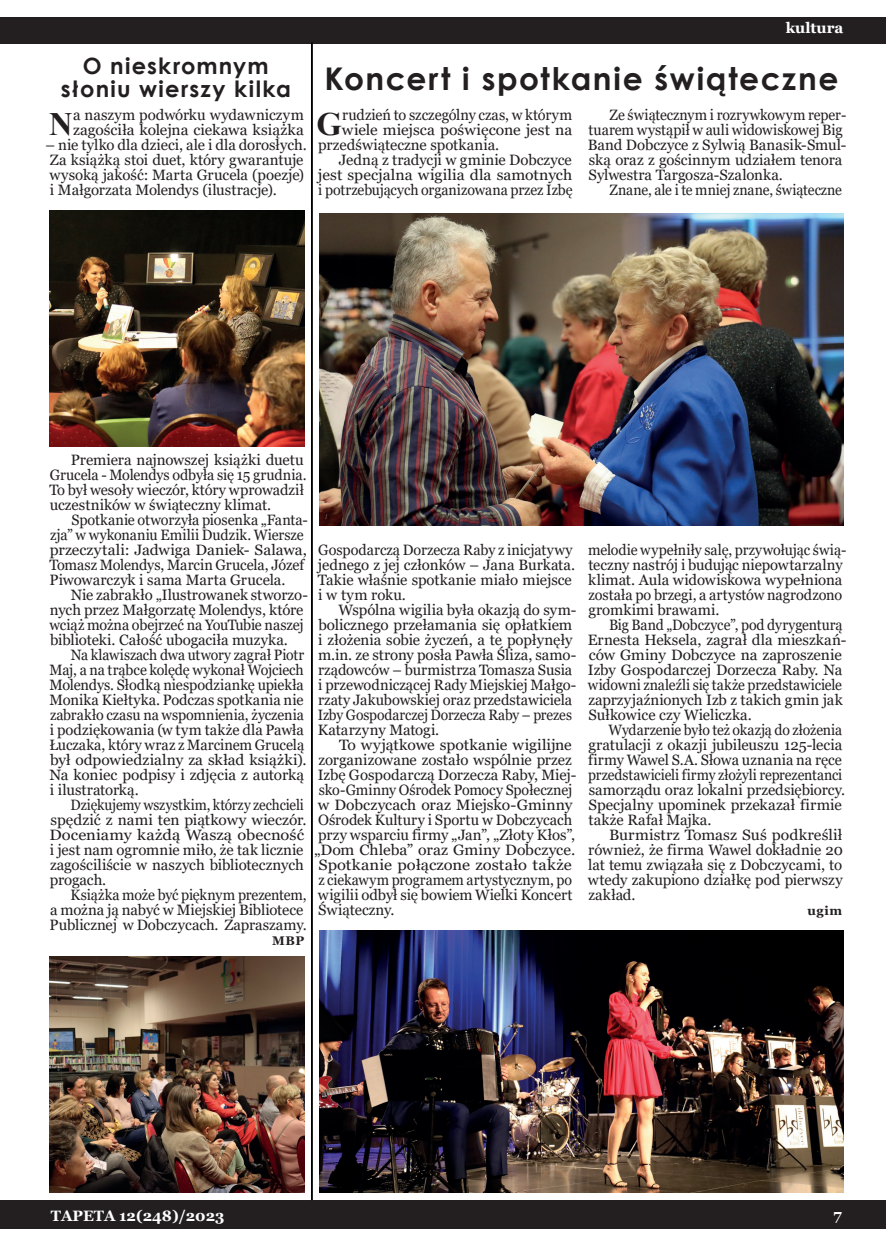
<style>
.page{position:relative;width:886px;height:1251px;background:#fff}
.page>*{position:absolute;margin:0;border:0;box-sizing:border-box;transform-origin:0 0}
.t1{font:700 32.62px "Times New Roman";color:#231f20}
.t2{font:700 31.25px "Century Gothic";letter-spacing:.05em;color:#231f20}
.t3{font:700 22.5px/22.5px "Century Gothic";letter-spacing:.055em;color:#231f20;text-align:center}
.t4{font:15px/15px "Georgia";color:#231f20}
.t5{font:15px/15px "Georgia";color:#231f20;scale:.94 1}
.t6{font:15px/15px "Georgia";color:#231f20;scale:.95 1}
.t7{font:15px/15px "Georgia";color:#231f20;scale:.96 1}
.t8{font:15px/15px "Georgia";color:#231f20;text-align:justify;scale:1.05 1}
.t9{font:15px/15px "Georgia";color:#231f20;scale:.93 1}
.t10{font:15px/15px "Georgia";color:#231f20;scale:.92 1}
.t11{font:15px "Georgia";color:#231f20;scale:1.1 1}
.t12{font:15px "Georgia";color:#231f20;scale:1.04 1}
.t13{font:700 15px "Georgia";color:#fff}
.t14{font:700 12.5px "Georgia";letter-spacing:.05em;color:#231f20}
</style>
<div class="page">
<div style="left:0;top:1200px;width:886px;height:29px;background:#231f20"></div>
<div style="left:0;top:18px;width:886px;height:26px;background:#231f20"></div>
<hr style="left:311px;top:43px;width:2px;height:1157px;background:#000001">
<img style="left:319px;top:214px;width:524px;height:311px">
<img style="left:319px;top:930px;width:524px;height:263px">
<img style="left:50px;top:210px;width:254px;height:236px">
<img style="left:50px;top:956px;width:254px;height:237px">
<h3 class="t3" style="left:61px;top:54px;width:231px">O nieskromnym słoniu wierszy kilka</h3>
<h1 class="t1" style="left:49px;top:101px;width:25px">N</h1>
<p class="t4" style="left:73px;top:108px;width:232px">a naszym podwórku wydawniczym zagościła kolejna ciekawa książka</p>
<p class="t4" style="left:46px;top:138px;width:263px">– nie tylko dla dzieci, ale i dla dorosłych.<br>Za książką stoi duet, który gwarantuje wysoką jakość: Marta Grucela (poezje) i Małgorzata Molendys (ilustracje).</p>
<p class="t13" style="left:786px;top:18px;width:59px">kultura</p>
<h2 class="t2" style="left:324px;top:55px;width:515px">Koncert i spotkanie świąteczne</h2>
<h1 class="t1" style="left:317px;top:101px;width:27px">G</h1>
<p class="t4" style="left:342px;top:108px;width:232px">rudzień to szczególny czas, w którym</p>
<p class="t5" style="left:588px;top:108px;width:277px;text-indent:22px">Ze świątecznym i rozrywkowym reper&shy;tuarem wystąpił w auli widowiskowej Big Band Dobczyce z Sylwią Banasik-Smul&shy;ską oraz z gościnnym udziałem tenora Sylwestra Targosza-Szalonka.</p>
<p class="t5" style="left:609px;top:183px;width:249px">Znane, ale i te mniej znane, świąteczne</p>
<p class="t8" style="left:342px;top:123px;width:221px">wiele miejsca poświęcone jest na</p>
<p class="t4" style="left:318px;top:138px;width:183px">przedświąteczne spotkania.</p>
<p class="t4" style="left:339px;top:153px;width:234px">Jedną z tradycji w gminie Dobczyce</p>
<p class="t8" style="left:318px;top:168px;width:244px">jest specjalna wigilia dla samotnych</p>
<p class="t5" style="left:318px;top:183px;width:272px">i potrzebujących organizowana przez Izbę</p>
<p class="t4" style="left:49px;top:453px;width:259px;text-indent:21px">Premiera najnowszej książki duetu Grucela - Molendys odbyła się 15 grudnia.<br>To był wesoły wieczór, który wprowadził uczestników w świąteczny klimat.</p>
<p class="t7" style="left:49px;top:513px;width:271px;text-indent:22px">Spotkanie otworzyła piosenka „Fanta&shy;zja” w wykonaniu Emilii Dudzik. Wiersze przeczytali: Jadwiga Daniek- Salawa, Tomasz Molendys, Marcin Grucela, Józef Piwowarczyk i sama Marta Grucela.</p>
<p class="t4" style="left:50px;top:588px;width:260px;text-indent:21px">Nie zabrakło „Ilustrowanek stworzo&shy;nych przez Małgorzatę Molendys, które wciąż można obejrzeć na YouTubie naszej biblioteki. Całość ubogaciła muzyka.</p>
<p class="t5" style="left:49px;top:648px;width:275px;text-indent:21px">Na klawiszach dwa utwory zagrał Piotr Maj, a na trąbce kolędę wykonał Wojciech Molendys. Słodką niespodziankę upiekła Monika Kiełtyka. Podczas spotkania nie zabrakło czasu na wspomnienia, życzenia i podziękowania (w tym także dla Pawła Łuczaka, który wraz z Marcinem Grucelą był odpowiedzialny za skład książki).<br>Na koniec podpisy i zdjęcia z autorką i ilustratorką.</p>
<p class="t10" style="left:49px;top:798px;width:281px;text-indent:21px">Dziękujemy wszystkim, którzy zechcieli spędzić z nami ten piątkowy wieczór.<br>Doceniamy każdą Waszą obecność i jest nam ogromnie miło, że tak licznie zagościliście w naszych bibliotecznych progach.</p>
<p class="t6" style="left:49px;top:888px;width:272px;text-indent:21px">Książka może być pięknym prezentem, a można ją nabyć w Miejskiej Bibliotece<br>Publicznej w Dobczycach. Zapraszamy.</p>
<p class="t14" style="left:272px;top:933px;width:34px">MBP</p>
<p class="t7" style="left:318px;top:543px;width:270px">Gospodarczą Dorzecza Raby z inicjatywy jednego z jej członków – Jana Burkata.<br>Takie właśnie spotkanie miało miejsce i w tym roku.</p>
<p class="t4" style="left:318px;top:603px;width:260px;text-indent:21px">Wspólna wigilia była okazją do sym&shy;bolicznego przełamania się opłatkiem i złożenia sobie życzeń, a te popłynęły m.in. ze strony posła Pawła Śliza, samo&shy;rządowców – burmistrza Tomasza Susia i przewodniczącej Rady Miejskiej Małgo&shy;rzaty Jakubowskiej oraz przedstawiciela Izby Gospodarczej Dorzecza Raby – prezes Katarzyny Matogi.</p>
<p class="t8" style="left:339px;top:738px;width:223px">To wyjątkowe spotkanie wigilijne</p>
<p class="t4" style="left:318px;top:753px;width:255px">zorganizowane zostało wspólnie przez</p>
<p class="t4" style="left:318px;top:768px;width:260px">Izbę Gospodarczą Dorzecza Raby, Miej-</p>
<p class="t6" style="left:319px;top:783px;width:268px">sko-Gminny Ośrodek Pomocy Społecznej</p>
<p class="t12" style="left:318px;top:796px;width:246px">w Dobczycach oraz Miejsko-Gminny</p>
<p class="t4" style="left:318px;top:813px;width:256px">Ośrodek Kultury i Sportu w Dobczycach</p>
<p class="t4" style="left:318px;top:828px;width:259px">przy wsparciu firmy „Jan”, „Złoty Kłos”,</p>
<p class="t8" style="left:314px;top:843px;width:250px">„Dom Chleba” oraz Gminy Dobczyce.</p>
<p class="t11" style="left:318px;top:856px;width:232px">Spotkanie połączone zostało także</p>
<p class="t5" style="left:318px;top:873px;width:271px">z ciekawym programem artystycznym, po</p>
<p class="t4" style="left:318px;top:888px;width:256px">wigilii odbył się bowiem Wielki Koncert</p>
<p class="t4" style="left:318px;top:903px;width:78px">Świąteczny.</p>
<p class="t6" style="left:588px;top:543px;width:273px">melodie wypełniły salę, przywołując świą&shy;teczny nastrój i budując niepowtarzalny klimat. Aula widowiskowa wypełniona została po brzegi, a artystów nagrodzono gromkimi brawami.</p>
<p class="t5" style="left:588px;top:618px;width:277px;text-indent:21px">Big Band „Dobczyce”, pod dyrygenturą Ernesta Heksela, zagrał dla mieszkań&shy;ców Gminy Dobczyce na zaproszenie Izby Gospodarczej Dorzecza Raby. Na widowni znaleźli się także przedstawiciele zaprzyjaźnionych Izb z takich gmin jak Sułkowice czy Wieliczka.</p>
<p class="t9" style="left:588px;top:723px;width:278px;text-indent:20px">Wydarzenie było też okazją do złożenia gratulacji z okazji jubileuszu 125-lecia firmy Wawel S.A. Słowa uznania na ręce przedstawicieli firmy złożyli reprezentanci samorządu oraz lokalni przedsiębiorcy.<br>Specjalny upominek przekazał firmie także Rafał Majka.</p>
<p class="t8" style="left:588px;top:828px;width:244px;text-indent:21px">Burmistrz Tomasz Suś podkreślił również, że firma Wawel dokładnie 20 lat temu związała się z Dobczycami, to wtedy zakupiono działkę pod pierwszy zakład.</p>
<p class="t14" style="left:807px;top:903px;width:36px">ugim</p>
<p class="t13" style="left:51px;top:1206px;width:175px">TAPETA 12(248)/2023</p>
<p class="t13" style="left:833px;top:1205px;width:10px">7</p>
</div>
